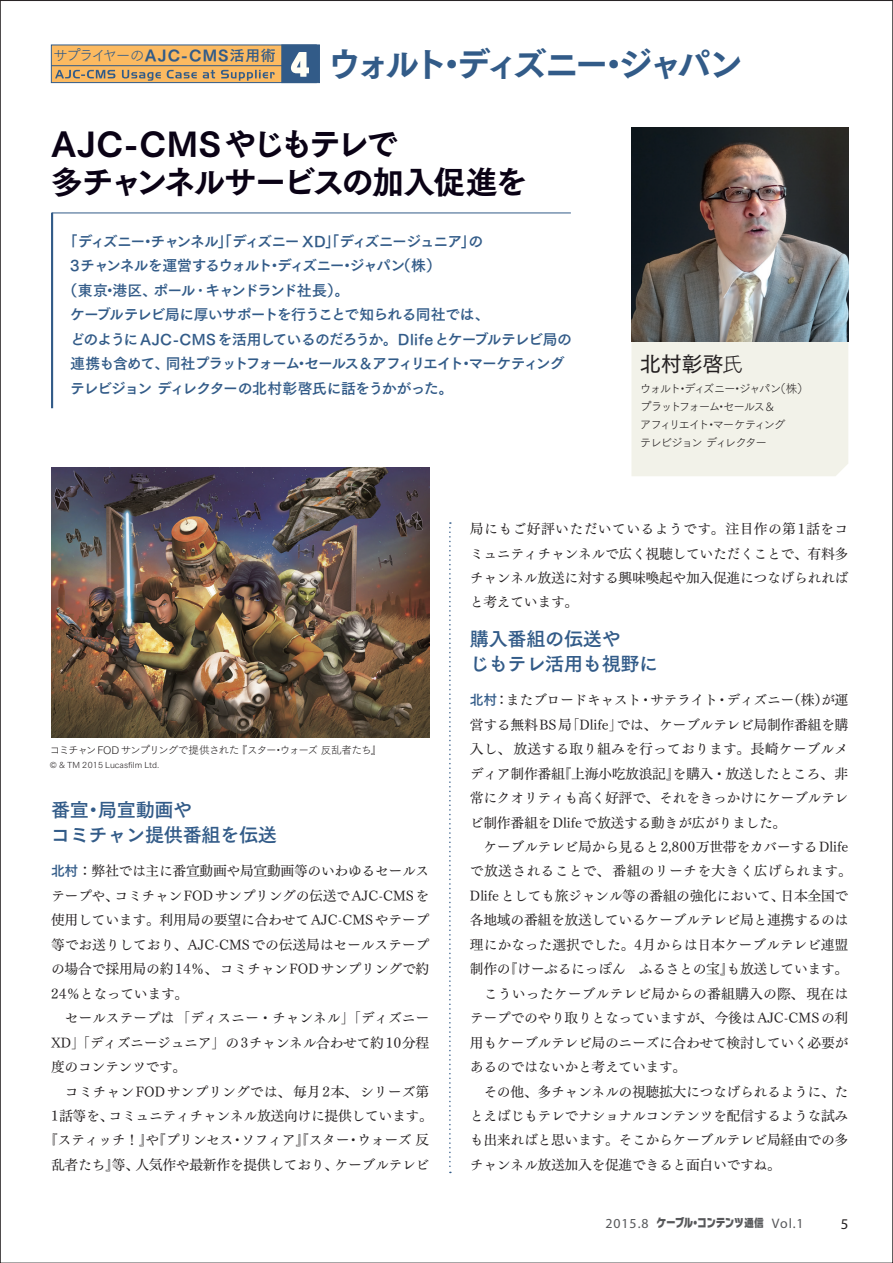
<style>
.page{position:relative;width:893px;height:1263px;background:#fff}
.page>*{position:absolute;margin:0;border:0;box-sizing:border-box;transform-origin:0 0}
.t1{font:34.05px "Tsuku Go Pro E";letter-spacing:-.155em;color:#325b88}
.t2{font:31.95px/38.2px "Tsuku Go Pro E";letter-spacing:-.07em;color:#0a0215}
.t3{font:21.3px "Tsuku Go Pro D";color:#231f20}
.t4{font:19.2px/24.5px "Tsuku Go Pro B";letter-spacing:-.015em;color:#325b88}
.t5{font:14.85px "Tsuku Go Pro B";letter-spacing:-.075em;color:#325b88}
.t6{font:14.85px "Tsuku Go Pro B";letter-spacing:-.095em;color:#325b88}
.t7{font:14.85px "Tsuku Go Pro B";letter-spacing:-.055em;color:#325b88}
.t8{font:14.85px "Tsuku Go Pro L";letter-spacing:-.135em;color:#325b88}
.t9{font:14.85px "Myriad Pro";color:#231f20}
.t10{font:13.8px/24.5px "Tsuku Min Pro M";letter-spacing:-.025em;color:#231f20;text-align:justify}
.t11{font:13.8px "Tsuku Min Pro M";letter-spacing:.005em;color:#231f20}
.t12{font:13.8px "Myriad Pro";letter-spacing:.07em;color:#57585a}
.t13{font:11.7px/18px "Tsuku Go Pro L";letter-spacing:-.145em;color:#231f20}
.t14{font:10.65px "Tsuku Go Pro L";letter-spacing:-.095em;color:#231f20}
.t15{font:8.55px "Tsuku Go Pro L";letter-spacing:.01em;color:#231f20}
.s1{font-family:"Tsuku Go Pro E"}
.s2{font-family:"Tsuku Go Pro B"}
.s3{font-family:"Tsuku Go Pro L"}
.s4{font-family:"Tsuku Go Pro B";color:#325b88}
.s5{font-family:"Typelabo N Std";font-weight:900;font-size:11.4px}
.s6{font-family:"UD Shin Go Pro";font-weight:800;font-size:10.95px}
</style>
<div class="page">
<div style="left:631px;top:341px;width:217px;height:135px;background:#f2f2e9"></div>
<img style="left:631px;top:128px;width:217px;height:213px">
<svg style="left:449px;top:522px;width:2px;height:651px"></svg>
<div style="left:51px;top:45px;width:266px;height:38px;background:#fcba61;border:1px solid #325b88"></div>
<hr style="left:51px;top:65px;width:260px;height:1px;background:#325b88">
<div style="left:281px;top:45px;width:39px;height:38px;background:#325b88;border:1px solid #325b88"></div>
<svg style="left:55px;top:70px;width:220px;height:11px"></svg>
<svg style="left:291px;top:52px;width:18px;height:25px"></svg>
<img style="left:51px;top:467px;width:378px;height:270px">
<hr style="left:52px;top:213px;width:519px;height:1px;background:#325b88">
<hr style="left:51px;top:213px;width:2px;height:195px;background:#325b88">
<p class="t8" style="left:53px;top:43px;width:224px">サプライヤーの<span class="s1">AJC-CMS</span><span class="s2">活用術</span></p>
<h1 class="t1" style="left:327px;top:33px;width:417px">ウォルト・ディズニー・ジャパン</h1>
<h2 class="t2" style="left:51px;top:121px;width:478px">AJC-CMSやじもテレで<br>多チャンネルサービスの加入促進を</h2>
<p class="t6" style="left:63px;top:228px;width:422px">「ディズニー・チャンネル」「ディズニー XD」「ディズニージュニア」の</p>
<p class="t6" style="left:70px;top:253px;width:372px">3チャンネルを運営するウォルト・ディズニー・ジャパン（株）</p>
<p class="t5" style="left:63px;top:277px;width:288px">（東京・港区、ポール･キャンドランド社長）。</p>
<p class="t7" style="left:70px;top:302px;width:421px">ケーブルテレビ局に厚いサポートを行うことで知られる同社では、</p>
<p class="t5" style="left:70px;top:326px;width:503px">どのようにAJC-CMSを活用しているのだろうか。Dlifeとケーブルテレビ局の</p>
<p class="t5" style="left:70px;top:351px;width:496px">連携も含めて、同社プラットフォーム・セールス＆アフィリエイト・マーケティング</p>
<p class="t7" style="left:70px;top:375px;width:385px">テレビジョン ディレクターの北村彰啓氏に話をうかがった。</p>
<h3 class="t3" style="left:640px;top:346px;width:105px">北村彰啓<span class="s3">氏</span></h3>
<p class="t13" style="left:640px;top:378px;width:170px">ウォルト・ディズニー・ジャパン（株）プラットフォーム・セールス＆<br>アフィリエイト・マーケティング<br>テレビジョン ディレクター</p>
<p class="t14" style="left:50px;top:741px;width:333px">コミチャン FOD サンプリングで提供された 『スター・ウォーズ 反乱者たち』</p>
<p class="t15" style="left:50px;top:757px;width:111px">© &amp; TM 2015 Lucasfilm Ltd.</p>
<h3 class="t4" style="left:51px;top:796px;width:228px">番宣・局宣動画や<br>コミチャン提供番組を伝送</h3>
<p class="t10" style="left:51px;top:857px;width:380px"><span class="s4">北村</span>：弊社では主に番宣動画や局宣動画等のいわゆるセールス</p>
<p class="t10" style="left:51px;top:882px;width:380px">テープや、コミチャンFODサンプリングの伝送でAJC-CMSを</p>
<p class="t10" style="left:51px;top:906px;width:380px">使用しています。利用局の要望に合わせてAJC-CMSやテープ</p>
<p class="t10" style="left:51px;top:931px;width:380px">等でお送りしており、AJC-CMSでの伝送局はセールステープ</p>
<p class="t10" style="left:51px;top:955px;width:380px">の場合で採用局の約14％、コミチャンFODサンプリングで約</p>
<p class="t10" style="left:51px;top:980px;width:139px">24％となっています。</p>
<p class="t10" style="left:51px;top:1004px;width:380px">　セールステープは「ディスニー・チャンネル」「ディズニー</p>
<p class="t10" style="left:51px;top:1028px;width:380px">XD」「ディズニージュニア」の3チャンネル合わせて約10分程</p>
<p class="t10" style="left:51px;top:1053px;width:137px">度のコンテンツです。</p>
<p class="t11" style="left:51px;top:1079px;width:380px">　コミチャンFODサンプリングでは、毎月2本、シリーズ第</p>
<p class="t10" style="left:51px;top:1102px;width:383px">1話等を、コミュニティチャンネル放送向けに提供しています。</p>
<p class="t10" style="left:44px;top:1126px;width:387px">『スティッチ！』や『プリンセス・ソフィア』『スター・ウォーズ 反</p>
<p class="t10" style="left:51px;top:1151px;width:380px">乱者たち』等、人気作や最新作を提供しており、ケーブルテレビ</p>
<p class="t10" style="left:470px;top:515px;width:380px">局にもご好評いただいているようです。注目作の第1話をコミュニティチャンネルで広く視聴していただくことで、有料多チャンネル放送に対する興味喚起や加入促進につなげられればと考えています。</p>
<h3 class="t4" style="left:470px;top:624px;width:190px">購入番組の伝送や<br>じもテレ活用も視野に</h3>
<p class="t10" style="left:470px;top:686px;width:383px;text-align:left"><span class="s4">北村</span>：またブロードキャスト・サテライト・ディズニー（株）が運営する無料BS局「Dlife」では、ケーブルテレビ局制作番組を購入し、放送する取り組みを行っております。長崎ケーブルメディア制作番組『上海小吃放浪記』を購入・放送したところ、非常にクオリティも高く好評で、それをきっかけにケーブルテレビ制作番組をDlifeで放送する動きが広がりました。<br>　ケーブルテレビ局から見ると2,800万世帯をカバーするDlifeで放送されることで、番組のリーチを大きく広げられます。<br>Dlifeとしても旅ジャンル等の番組の強化において、日本全国で各地域の番組を放送しているケーブルテレビ局と連携するのは理にかなった選択でした。4月からは日本ケーブルテレビ連盟制作の『けーぶるにっぽん　ふるさとの宝』も放送しています。　こういったケーブルテレビ局からの番組購入の際、現在はテープでのやり取りとなっていますが、今後はAJC-CMSの利用もケーブルテレビ局のニーズに合わせて検討していく必要があるのではないかと考えています。<br>　その他、多チャンネルの視聴拡大につなげられるように、たとえばじもテレでナショナルコンテンツを配信するような試みも出来ればと思います。そこからケーブルテレビ局経由での多チャンネル放送加入を促進できると面白いですね。</p>
<p class="t12" style="left:605px;top:1214px;width:200px">2015.8 <span class="s5">ケーブル・コンテンツ</span><span class="s6">通信</span> Vol.1</p>
<p class="t9" style="left:841px;top:1214px;width:9px">5</p>
</div>
